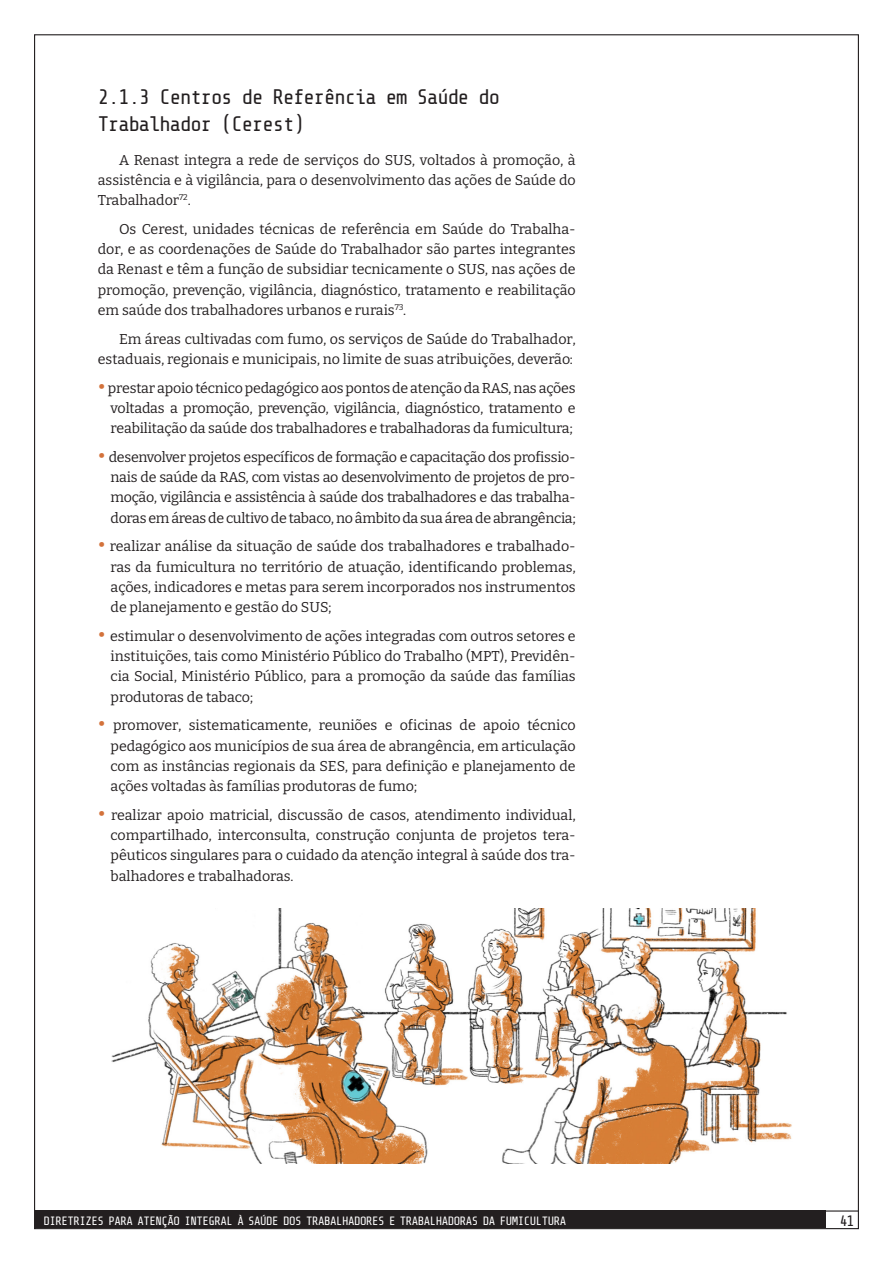
<style>
.page{position:relative;width:893px;height:1263px;background:#fff}
.page>*{position:absolute;margin:0;border:0;box-sizing:border-box;transform-origin:0 0}
.TB_Sub_2{font:21px/27px "Share Tech Mono";letter-spacing:-.05em;color:#231f20}
.t1{font:15px "Share Tech Mono";color:#231f20}
.TB_texto_recuo{font:14.25px/20.2px "Bitter";letter-spacing:-.005em;color:#231f20;text-align:justify}
.TB_texto9_5_13_5{font:14.25px/20.2px "Bitter";color:#231f20;text-align:justify}
.t2{font:12px "Share Tech Mono";letter-spacing:-.04em;color:#fff}
.s1{font-size:21px;color:#d3723b}
</style>
<div class="page">
<img style="left:111px;top:908px;width:681px;height:256px">
<div style="left:35px;top:1210px;width:791px;height:18px;background:#231f20"></div>
<hr style="left:820px;top:1210px;width:39px;height:1px;background:#231f20">
<p class="TB_Sub_2" style="left:98px;top:84px;width:404px">2.1.3 Centros de Referência em Saúde do<br>Trabalhador (Cerest)</p>
<p class="TB_texto9_5_13_5" style="left:98px;top:149px;width:479px;text-indent:21px">A Renast integra a rede de serviços do SUS, voltados à promoção, à assistência e à vigilância, para o desenvolvimento das ações de Saúde do Trabalhador<sup>72</sup>.</p>
<p class="TB_texto9_5_13_5" style="left:98px;top:218px;width:479px;text-indent:21px">Os Cerest, unidades técnicas de referência em Saúde do Trabalha&shy;dor, e as coordenações de Saúde do Trabalhador são partes integrantes da Renast e têm a função de subsidiar tecnicamente o SUS, nas ações de promoção, prevenção, vigilância, diagnóstico, tratamento e reabilitação em saúde dos trabalhadores urbanos e rurais<sup>73</sup>.</p>
<p class="TB_texto9_5_13_5" style="left:98px;top:328px;width:479px;text-align:right">Em áreas cultivadas com fumo, os serviços de Saúde do Trabalhador, estaduais, regionais e municipais, no limite de suas atribuições, deverão:</p>
<p class="TB_texto_recuo" style="left:111px;top:377px;width:467px;text-indent:-13px"><span class="s1">•</span> prestar apoio técnico pedagógico aos pontos de atenção da RAS, nas ações voltadas a promoção, prevenção, vigilância, diagnóstico, tratamento e reabilitação da saúde dos trabalhadores e trabalhadoras da fumicultura;</p>
<p class="TB_texto_recuo" style="left:111px;top:446px;width:467px;text-indent:-13px"><span class="s1">•</span> desenvolver projetos específicos de formação e capacitação dos profissio&shy;nais de saúde da RAS, com vistas ao desenvolvimento de projetos de pro&shy;moção, vigilância e assistência à saúde dos trabalhadores e das trabalha&shy;doras em áreas de cultivo de tabaco, no âmbito da sua área de abrangência;</p>
<p class="TB_texto_recuo" style="left:111px;top:536px;width:467px;text-indent:-13px"><span class="s1">•</span> realizar análise da situação de saúde dos trabalhadores e trabalhado&shy;ras da fumicultura no território de atuação, identificando problemas, ações, indicadores e metas para serem incorporados nos instrumentos de planejamento e gestão do SUS;</p>
<p class="TB_texto_recuo" style="left:111px;top:625px;width:467px;text-indent:-13px"><span class="s1">•</span> estimular o desenvolvimento de ações integradas com outros setores e instituições, tais como Ministério Público do Trabalho (MPT), Previdên&shy;cia Social, Ministério Público, para a promoção da saúde das famílias produtoras de tabaco;</p>
<p class="TB_texto_recuo" style="left:111px;top:715px;width:467px;text-indent:-13px"><span class="s1">•</span> promover, sistematicamente, reuniões e oficinas de apoio técnico pedagógico aos municípios de sua área de abrangência, em articulação com as instâncias regionais da SES, para definição e planejamento de ações voltadas às famílias produtoras de fumo;</p>
<p class="TB_texto_recuo" style="left:111px;top:804px;width:467px;text-indent:-13px"><span class="s1">•</span> realizar apoio matricial, discussão de casos, atendimento individual, compartilhado, interconsulta, construção conjunta de projetos tera&shy;pêuticos singulares para o cuidado da atenção integral à saúde dos tra&shy;balhadores e trabalhadoras.</p>
<p class="t2" style="left:44px;top:1214px;width:524px">DIRETRIZES PARA ATENÇÃO INTEGRAL À SAÚDE DOS TRABALHADORES E TRABALHADORAS DA FUMICULTURA</p>
<p class="t1" style="left:840px;top:1213px;width:16px">41</p>
</div>
